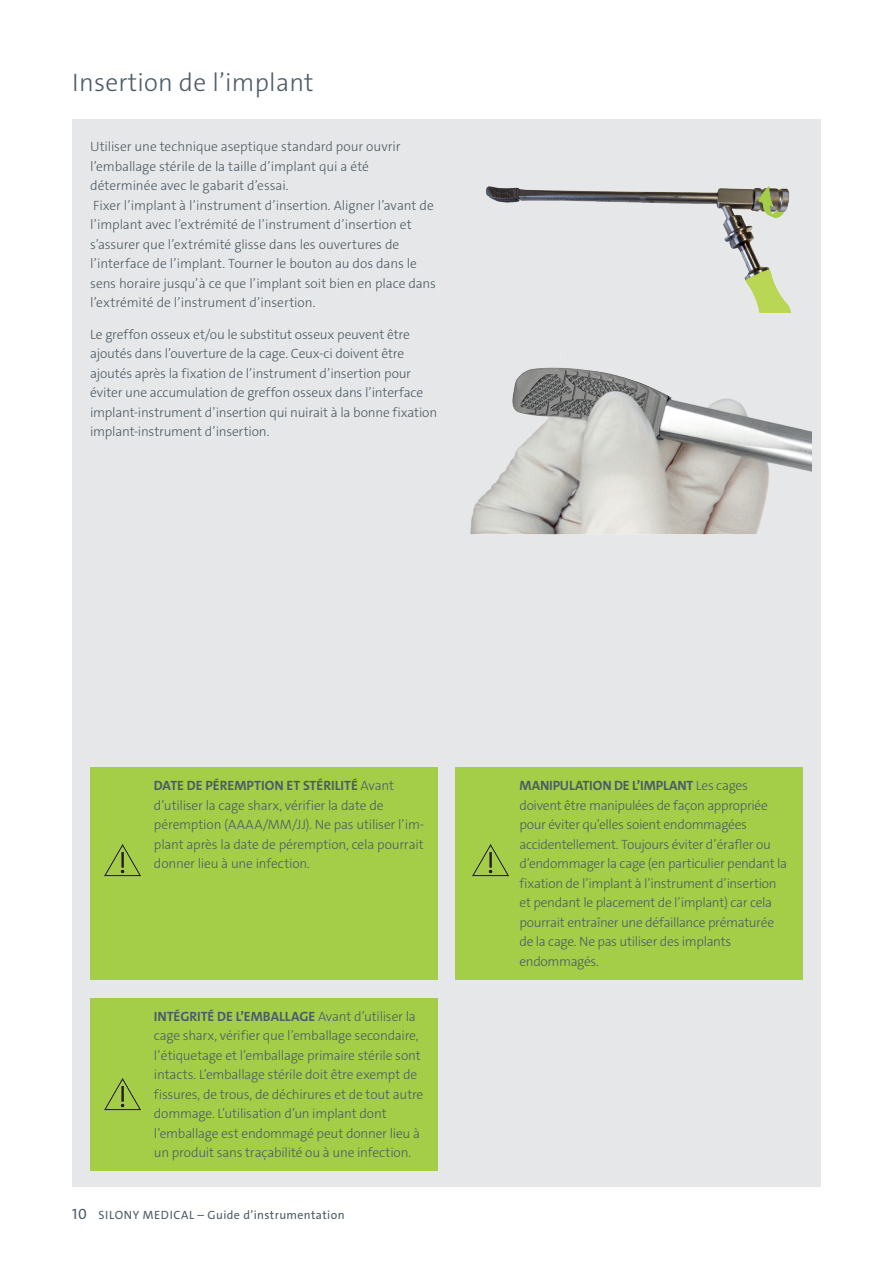
<style>
.page{position:relative;width:893px;height:1263px;background:#fff}
.page>*{position:absolute;margin:0;border:0;box-sizing:border-box;transform-origin:0 0}
.t1{font:300 25.5px "The Sans C4 s";letter-spacing:.01em;color:#4c5c65}
.t2{font:300 13.5px/19.5px "The Sans C4 s";letter-spacing:-.015em;color:#4c5c65}
.t3{font:12px "The Sans C4 s";letter-spacing:.03em;color:#4c5c65}
.s1{font-weight:700}
.s2{font-size:15px}
</style>
<div class="page">
<div style="left:72px;top:119px;width:749px;height:1067px;background:#e6e7e9"></div>
<div style="left:90px;top:998px;width:348px;height:172px;background:#a4ce48"></div>
<div style="left:90px;top:767px;width:348px;height:213px;background:#a4ce48"></div>
<img style="left:104px;top:844px;width:37px;height:33px">
<img style="left:104px;top:1078px;width:37px;height:33px">
<div style="left:456px;top:767px;width:347px;height:213px;background:#a4ce48"></div>
<img style="left:472px;top:844px;width:37px;height:33px">
<img style="left:470px;top:367px;width:342px;height:167px">
<img style="left:486px;top:186px;width:306px;height:127px">
<svg style="left:758px;top:186px;width:30px;height:32px"></svg>
<h1 class="t1" style="left:72px;top:66px;width:243px">Insertion de l’implant</h1>
<p class="t2" style="left:90px;top:137px;width:347px">Utiliser une technique aseptique standard pour ouvrir l’emballage stérile de la taille d’implant qui a été déterminée avec le gabarit d’essai.<br>Fixer l’implant à l’instrument d’insertion. Aligner l’avant de l’implant avec l’extrémité de l’instrument d’insertion et s’assurer que l’extrémité glisse dans les ouvertures de l’interface de l’implant. Tourner le bouton au dos dans le sens horaire jusqu’à ce que l’implant soit bien en place dans l’extrémité de l’instrument d’insertion.</p>
<p class="t2" style="left:90px;top:324px;width:349px">Le greffon osseux et/ou le substitut osseux peuvent être ajoutés dans l’ouverture de la cage. Ceux-ci doivent être ajoutés après la fixation de l’instrument d’insertion pour éviter une accumulation de greffon osseux dans l’interface implant-instrument d’insertion qui nuirait à la bonne fixation implant-instrument d’insertion.</p>
<p class="t2" style="left:154px;top:776px;width:272px"><span class="s1">DATE DE PÉREMPTION ET STÉRILITÉ</span> Avant d’utiliser la cage sharx, vérifier la date de péremption (AAAA/MM/JJ). Ne pas utiliser l’im&shy;plant après la date de péremption, cela pourrait donner lieu à une infection.</p>
<p class="t2" style="left:154px;top:1007px;width:271px"><span class="s1">INTÉGRITÉ DE L’EMBALLAGE</span> Avant d’utiliser la cage sharx, vérifier que l’emballage secondaire, l’étiquetage et l’emballage primaire stérile sont intacts. L’emballage stérile doit être exempt de fissures, de trous, de déchirures et de tout autre dommage. L’utilisation d’un implant dont l’emballage est endommagé peut donner lieu à un produit sans traçabilité ou à une infection.</p>
<p class="t3" style="left:72px;top:1207px;width:274px"><span class="s2">10</span> SILONY MEDICAL – Guide d’instrumentation</p>
<p class="t2" style="left:519px;top:776px;width:269px"><span class="s1">MANIPULATION DE L’IMPLANT</span> Les cages doivent être manipulées de façon appropriée pour éviter qu’elles soient endommagées accidentellement. Toujours éviter d’érafler ou d’endommager la cage (en particulier pendant la fixation de l’implant à l’instrument d’insertion et pendant le placement de l’implant) car cela pourrait entraîner une défaillance prématurée de la cage. Ne pas utiliser des implants endommagés.</p>
</div>
